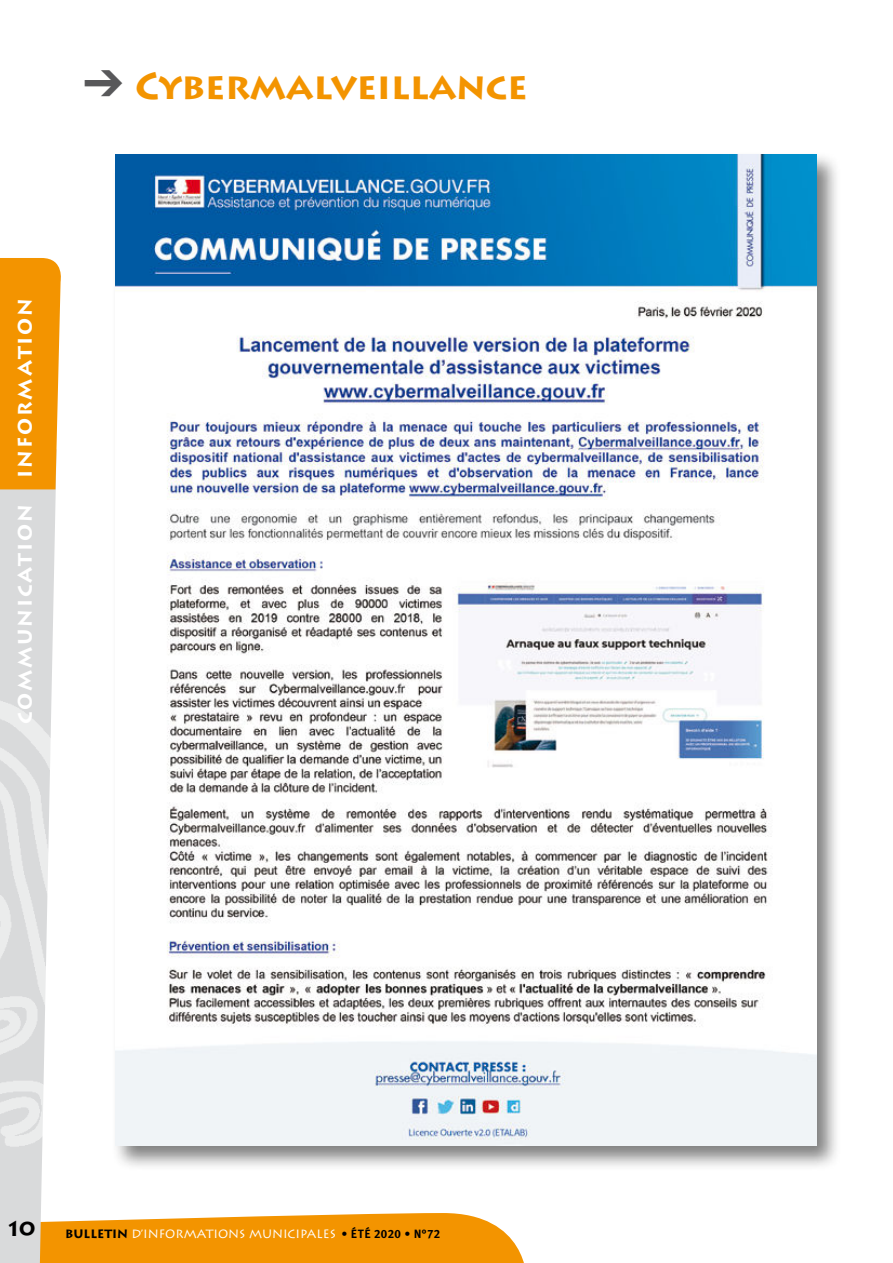
<style>
.page{position:relative;width:893px;height:1263px;background:#fff}
.page>*{position:absolute;margin:0;border:0;box-sizing:border-box;transform-origin:0 0}
.t1{font:700 37.5px "Lithos Pro";letter-spacing:-.01em;color:#f39400}
.t2{font:700 21px "Lithos Pro";color:#000}
.t3{font:700 19.5px "Lithos Pro";letter-spacing:.095em;color:#fff}
.t4{font:12px "Lithos Pro";color:#fff}
.s1{color:#58585a}
.s2{font-weight:700;color:#000}
.s3{font-family:"Meta Plus";font-weight:700;color:#000}
.s4{font-family:"Meta Plus Bold Caps";color:#000}
</style>
<div class="page">
<svg style="left:57px;top:1213px;width:467px;height:50px"></svg>
<svg style="left:0;top:1184px;width:57px;height:79px;fill:#d9dadb"></svg>
<div style="left:0;top:489px;width:56px;height:167px;background:#d9dadb"></div>
<div style="left:0;top:258px;width:61px;height:231px;background:#f39400"></div>
<img style="left:0;top:656px;width:53px;height:528px">
<div style="left:112px;top:151px;width:730px;height:1021px;background:#000;opacity:.5"></div>
<img style="left:115px;top:155px;width:701px;height:991px">
<h1 class="t1" style="left:84px;top:67px;width:446px"><span class="s1">➔</span> Cybermalveillance</h1>
<h3 class="t3" style="left:15px;top:478px;width:181px;rotate:-90deg">INFORMATION</h3>
<h3 class="t3" style="left:15px;top:724px;width:221px;rotate:-90deg">COMMUNICATION</h3>
<h2 class="t2" style="left:5px;top:1218px;width:32px">10</h2>
<p class="t4" style="left:10px;top:1228px;width:431px"><sup>10</sup> <span class="s2">BULLETIN</span> D’INFORMATIONS MUNICIPALES <span class="s3">•</span> <span class="s4">ÉTÉ 2020</span> <span class="s3">•</span> <span class="s4">N°72</span></p>
</div>
